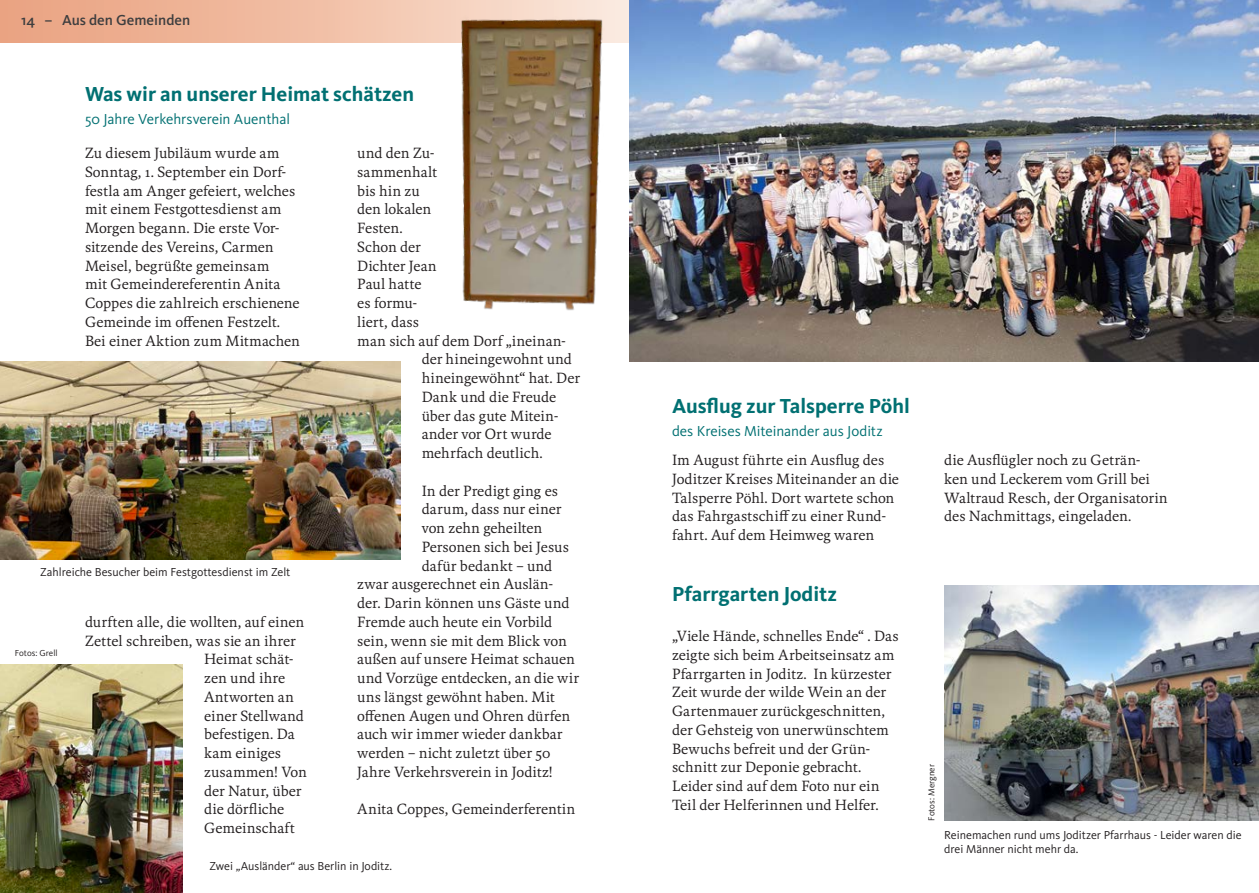
<style>
.page{position:relative;width:1259px;height:893px;background:#fff}
.page>*{position:absolute;margin:0;border:0;box-sizing:border-box;transform-origin:0 0}
.kreuz_4_-_Überschrift{font:700 21px "Kievit OT";color:#017072}
.kreuz_4_-_serif_10pt_-_Fließtext{font:15px/18.8px "Kievit Serif";color:#231f20}
.kreuz_4_-_10pt_UnterÜ{font:15px "Kievit OT";letter-spacing:-.005em;color:#017072}
.t1{font:500 15px "Kievit OT";color:#3e3e3f}
.kreuz_4_-_8pt_-_BildU{font:12px/14.4px "Kievit OT";color:#231f20}
.kreuz_4_-_6pt_-_Fotonachweis{font:9px "Kievit OT";color:#231f20}
</style>
<div class="page">
<svg style="left:0;top:0;width:629px;height:43px;background:#efb79c"></svg>
<img style="left:629px;top:0;width:630px;height:361px">
<img style="left:944px;top:585px;width:315px;height:236px">
<img style="left:0;top:361px;width:400px;height:199px">
<img style="left:0;top:664px;width:183px;height:229px">
<img style="left:441px;top:0;width:181px;height:311px">
<p class="t1" style="left:21px;top:11px;width:170px">14 – Aus den Gemeinden</p>
<p class="kreuz_4_-_Überschrift" style="left:85px;top:82px;width:330px">Was wir an unserer Heimat schätzen</p>
<p class="kreuz_4_-_10pt_UnterÜ" style="left:85px;top:111px;width:206px">50 Jahre Verkehrsverein Auenthal</p>
<p class="kreuz_4_-_serif_10pt_-_Fließtext" style="left:85px;top:143px;width:216px">Zu diesem Jubiläum wurde am<br>Sonntag, 1. September ein Dorf&shy;festla am Anger gefeiert, welches mit einem Festgottesdienst am<br>Morgen begann. Die erste Vor&shy;sitzende des Vereins, Carmen<br>Meisel, begrüßte gemeinsam<br>mit Gemeindereferentin Anita<br>Coppes die zahlreich erschienene<br>Gemeinde im offenen Festzelt.</p>
<p class="kreuz_4_-_serif_10pt_-_Fließtext" style="left:85px;top:331px;width:216px">Bei einer Aktion zum Mitmachen</p>
<p class="kreuz_4_-_8pt_-_BildU" style="left:40px;top:565px;width:252px">Zahlreiche Besucher beim Festgottesdienst im Zelt</p>
<p class="kreuz_4_-_6pt_-_Fotonachweis" style="left:15px;top:648px;width:44px">Fotos: Grell</p>
<p class="kreuz_4_-_serif_10pt_-_Fließtext" style="left:85px;top:612px;width:221px">durften alle, die wollten, auf einen</p>
<p class="kreuz_4_-_serif_10pt_-_Fließtext" style="left:85px;top:631px;width:212px">Zettel schreiben, was sie an ihrer</p>
<p class="kreuz_4_-_serif_10pt_-_Fließtext" style="left:204px;top:649px;width:91px">Heimat schät-</p>
<p class="kreuz_4_-_serif_10pt_-_Fließtext" style="left:204px;top:668px;width:82px">zen und ihre</p>
<p class="kreuz_4_-_serif_10pt_-_Fließtext" style="left:204px;top:687px;width:91px">Antworten an</p>
<p class="kreuz_4_-_serif_10pt_-_Fließtext" style="left:204px;top:706px;width:101px">einer Stellwand</p>
<p class="kreuz_4_-_serif_10pt_-_Fließtext" style="left:204px;top:724px;width:92px">befestigen. Da</p>
<p class="kreuz_4_-_serif_10pt_-_Fließtext" style="left:204px;top:743px;width:78px">kam einiges</p>
<p class="kreuz_4_-_serif_10pt_-_Fließtext" style="left:204px;top:762px;width:104px">zusammen! Von</p>
<p class="kreuz_4_-_serif_10pt_-_Fließtext" style="left:204px;top:781px;width:99px">der Natur, über</p>
<p class="kreuz_4_-_serif_10pt_-_Fließtext" style="left:204px;top:799px;width:82px">die dörfliche</p>
<p class="kreuz_4_-_serif_10pt_-_Fließtext" style="left:204px;top:818px;width:92px">Gemeinschaft</p>
<p class="kreuz_4_-_serif_10pt_-_Fließtext" style="left:357px;top:143px;width:79px">und den Zu-</p>
<p class="kreuz_4_-_serif_10pt_-_Fließtext" style="left:357px;top:162px;width:81px">sammenhalt</p>
<p class="kreuz_4_-_serif_10pt_-_Fließtext" style="left:357px;top:181px;width:64px">bis hin zu</p>
<p class="kreuz_4_-_serif_10pt_-_Fließtext" style="left:357px;top:199px;width:76px">den lokalen</p>
<p class="kreuz_4_-_serif_10pt_-_Fließtext" style="left:357px;top:218px;width:47px">Festen.</p>
<p class="kreuz_4_-_serif_10pt_-_Fließtext" style="left:357px;top:237px;width:65px">Schon der</p>
<p class="kreuz_4_-_serif_10pt_-_Fließtext" style="left:357px;top:256px;width:81px">Dichter Jean</p>
<p class="kreuz_4_-_serif_10pt_-_Fließtext" style="left:357px;top:274px;width:66px">Paul hatte</p>
<p class="kreuz_4_-_serif_10pt_-_Fließtext" style="left:357px;top:293px;width:62px">es formu-</p>
<p class="kreuz_4_-_serif_10pt_-_Fließtext" style="left:357px;top:312px;width:63px">liert, dass</p>
<p class="kreuz_4_-_serif_10pt_-_Fließtext" style="left:357px;top:331px;width:210px">man sich auf dem Dorf „ineinan-</p>
<p class="kreuz_4_-_serif_10pt_-_Fließtext" style="left:422px;top:349px;width:152px">der hineingewohnt und</p>
<p class="kreuz_4_-_serif_10pt_-_Fließtext" style="left:422px;top:368px;width:160px">hineingewöhnt“ hat. Der</p>
<p class="kreuz_4_-_serif_10pt_-_Fließtext" style="left:422px;top:387px;width:136px">Dank und die Freude</p>
<p class="kreuz_4_-_serif_10pt_-_Fließtext" style="left:422px;top:406px;width:138px">über das gute Mitein-</p>
<p class="kreuz_4_-_serif_10pt_-_Fließtext" style="left:422px;top:424px;width:131px">ander vor Ort wurde</p>
<p class="kreuz_4_-_serif_10pt_-_Fließtext" style="left:422px;top:443px;width:123px">mehrfach deutlich.</p>
<p class="kreuz_4_-_serif_10pt_-_Fließtext" style="left:422px;top:481px;width:138px">In der Predigt ging es</p>
<p class="kreuz_4_-_serif_10pt_-_Fließtext" style="left:422px;top:499px;width:141px">darum, dass nur einer</p>
<p class="kreuz_4_-_serif_10pt_-_Fließtext" style="left:422px;top:518px;width:122px">von zehn geheilten</p>
<p class="kreuz_4_-_serif_10pt_-_Fließtext" style="left:422px;top:537px;width:149px">Personen sich bei Jesus</p>
<p class="kreuz_4_-_serif_10pt_-_Fließtext" style="left:422px;top:556px;width:132px">dafür bedankt – und</p>
<p class="kreuz_4_-_serif_10pt_-_Fließtext" style="left:357px;top:574px;width:197px">zwar ausgerechnet ein Auslän-</p>
<p class="kreuz_4_-_serif_10pt_-_Fließtext" style="left:357px;top:593px;width:214px">der. Darin können uns Gäste und</p>
<p class="kreuz_4_-_serif_10pt_-_Fließtext" style="left:357px;top:612px;width:197px">Fremde auch heute ein Vorbild</p>
<p class="kreuz_4_-_serif_10pt_-_Fließtext" style="left:357px;top:631px;width:211px">sein, wenn sie mit dem Blick von</p>
<p class="kreuz_4_-_serif_10pt_-_Fließtext" style="left:357px;top:649px;width:219px">außen auf unsere Heimat schauen</p>
<p class="kreuz_4_-_serif_10pt_-_Fließtext" style="left:357px;top:668px;width:223px">und Vorzüge entdecken, an die wir</p>
<p class="kreuz_4_-_serif_10pt_-_Fließtext" style="left:357px;top:687px;width:199px">uns längst gewöhnt haben. Mit</p>
<p class="kreuz_4_-_serif_10pt_-_Fließtext" style="left:357px;top:706px;width:214px">offenen Augen und Ohren dürfen</p>
<p class="kreuz_4_-_serif_10pt_-_Fließtext" style="left:357px;top:724px;width:207px">auch wir immer wieder dankbar</p>
<p class="kreuz_4_-_serif_10pt_-_Fließtext" style="left:357px;top:743px;width:195px">werden – nicht zuletzt über 50</p>
<p class="kreuz_4_-_serif_10pt_-_Fließtext" style="left:357px;top:762px;width:197px">Jahre Verkehrsverein in Joditz!</p>
<p class="kreuz_4_-_serif_10pt_-_Fließtext" style="left:357px;top:799px;width:220px">Anita Coppes, Gemeinderferentin</p>
<p class="kreuz_4_-_8pt_-_BildU" style="left:209px;top:858px;width:184px">Zwei „Ausländer“ aus Berlin in Joditz.</p>
<p class="kreuz_4_-_Überschrift" style="left:672px;top:393px;width:239px">Ausflug zur Talsperre Pöhl</p>
<p class="kreuz_4_-_10pt_UnterÜ" style="left:672px;top:422px;width:212px">des Kreises Miteinander aus Joditz</p>
<p class="kreuz_4_-_serif_10pt_-_Fließtext" style="left:672px;top:450px;width:228px">Im August führte ein Ausflug des Joditzer Kreises Miteinander an die Talsperre Pöhl. Dort wartete schon das Fahrgastschiff zu einer Rund&shy;fahrt. Auf dem Heimweg waren</p>
<p class="kreuz_4_-_serif_10pt_-_Fließtext" style="left:944px;top:450px;width:225px">die Ausflügler noch zu Geträn&shy;ken und Leckerem vom Grill bei<br>Waltraud Resch, der Organisatorin des Nachmittags, eingeladen.</p>
<p class="kreuz_4_-_Überschrift" style="left:672px;top:582px;width:166px">Pfarrgarten Joditz</p>
<p class="kreuz_4_-_serif_10pt_-_Fließtext" style="left:672px;top:626px;width:228px">„Viele Hände, schnelles Ende“ . Das zeigte sich beim Arbeitseinsatz am<br>Pfarrgarten in Joditz. In kürzester<br>Zeit wurde der wilde Wein an der<br>Gartenmauer zurückgeschnitten, der Gehsteig von unerwünschtem<br>Bewuchs befreit und der Grün&shy;schnitt zur Deponie gebracht.<br>Leider sind auf dem Foto nur ein<br>Teil der Helferinnen und Helfer.</p>
<p class="kreuz_4_-_6pt_-_Fotonachweis" style="left:926px;top:821px;width:58px;rotate:-90deg">Fotos: Mergner</p>
<p class="kreuz_4_-_8pt_-_BildU" style="left:944px;top:827px;width:299px">Reinemachen rund ums Joditzer Pfarrhaus - Leider waren die drei Männer nicht mehr da.</p>
</div>
